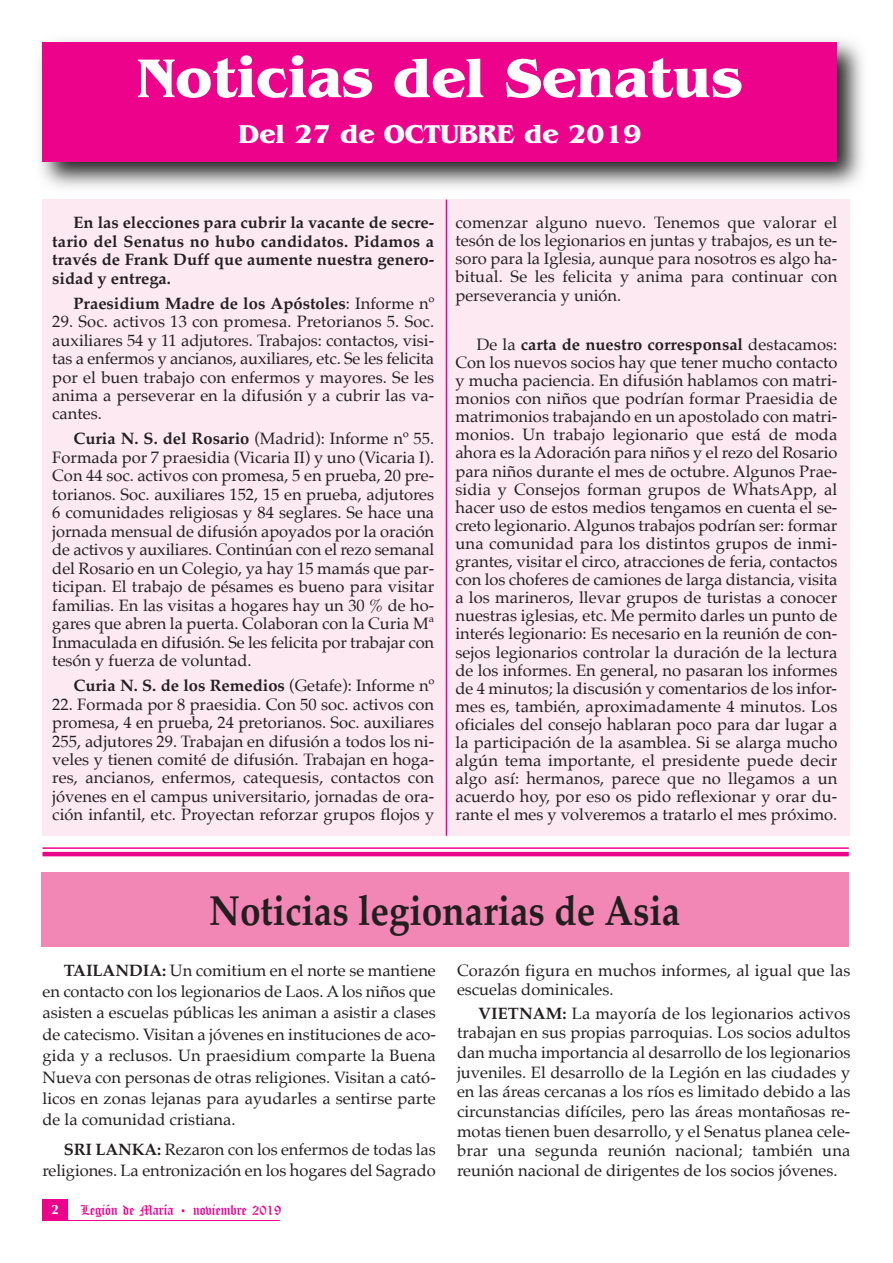
<style>
.page{position:relative;width:893px;height:1263px;background:#fff}
.page>*{position:absolute;margin:0;border:0;box-sizing:border-box;transform-origin:0 0}
.t1{font:700 57px "Benguiat";color:#fff}
.t2{font:700 42px "Palatino";color:#231f20;scale:.88 1}
.t3{font:700 27px "Benguiat";color:#fff}
.t4{font:16.5px/18.1px "Palatino";color:#231f20;text-align:justify}
.t5{font:700 16.5px/18.5px "Palatino";color:#231f20;text-align:justify}
.t6{font:15px "Canterbury";color:#ed028c}
.t7{font:700 13.5px "Optima";color:#fff}
.s1{font-weight:400}
.s2{font-weight:700}
</style>
<div class="page">
<div style="left:43px;top:1199px;width:25px;height:21px;background:#ed028c"></div>
<hr style="left:43px;top:1220px;width:237px;height:1px;background:#ed028c">
<img style="left:40px;top:40px;width:823px;height:148px">
<div style="left:43px;top:43px;width:794px;height:119px;background:#ed028c"></div>
<div style="left:43px;top:200px;width:807px;height:636px;background:#fce9f1"></div>
<hr style="left:446px;top:200px;width:1px;height:636px;background:#ed028c">
<div style="left:41px;top:872px;width:808px;height:74px;background:#f287b6"></div>
<hr style="left:43px;top:847px;width:806px;height:2px;background:#ed028c">
<hr style="left:43px;top:852px;width:806px;height:4px;background:#ed028c">
<h1 class="t1" style="left:137px;top:53px;width:607px">Noticias del Senatus</h1>
<h3 class="t3" style="left:238px;top:122px;width:404px">Del 27 de OCTUBRE de 2019</h3>
<p class="t5" style="left:52px;top:214px;width:383px;text-indent:21px">En las elecciones para cubrir la vacante de secre&shy;tario del Senatus no hubo candidatos. Pidamos a través de Frank Duff que aumente nuestra genero&shy;sidad y entrega.</p>
<p class="t5" style="left:74px;top:295px;width:362px">Praesidium Madre de los Apóstoles<span class="s1">: Informe nº</span></p>
<p class="t4" style="left:52px;top:313px;width:383px">29. Soc. activos 13 con promesa. Pretorianos 5. Soc. auxiliares 54 y 11 adjutores. Trabajos: contactos, visi&shy;tas a enfermos y ancianos, auxiliares, etc. Se les felicita por el buen trabajo con enfermos y mayores. Se les anima a perseverar en la difusión y a cubrir las va&shy;cantes.</p>
<p class="t4" style="left:52px;top:431px;width:383px;text-indent:21px"><span class="s2">Curia N. S. del Rosario</span> (Madrid): Informe nº 55.<br>Formada por 7 praesidia (Vicaria II) y uno (Vicaria I).<br>Con 44 soc. activos con promesa, 5 en prueba, 20 pre&shy;torianos. Soc. auxiliares 152, 15 en prueba, adjutores 6 comunidades religiosas y 84 seglares. Se hace una jornada mensual de difusión apoyados por la oración de activos y auxiliares. Continúan con el rezo semanal del Rosario en un Colegio, ya hay 15 mamás que par&shy;ticipan. El trabajo de pésames es bueno para visitar familias. En las visitas a hogares hay un 30 % de ho&shy;gares que abren la puerta. Colaboran con la Curia Mª Inmaculada en difusión. Se les felicita por trabajar con tesón y fuerza de voluntad.</p>
<p class="t5" style="left:74px;top:677px;width:362px">Curia N. S. de los Remedios <span class="s1">(Getafe): Informe nº</span></p>
<p class="t4" style="left:52px;top:696px;width:383px">22. Formada por 8 praesidia. Con 50 soc. activos con promesa, 4 en prueba, 24 pretorianos. Soc. auxiliares 255, adjutores 29. Trabajan en difusión a todos los ni&shy;veles y tienen comité de difusión. Trabajan en hoga&shy;res, ancianos, enfermos, catequesis, contactos con jóvenes en el campus universitario, jornadas de ora&shy;ción infantil, etc. Proyectan reforzar grupos flojos y</p>
<p class="t4" style="left:455px;top:215px;width:383px">comenzar alguno nuevo. Tenemos que valorar el tesón de los legionarios en juntas y trabajos, es un te&shy;soro para la Iglesia, aunque para nosotros es algo ha&shy;bitual. Se les felicita y anima para continuar con perseverancia y unión.</p>
<p class="t4" style="left:455px;top:336px;width:383px;text-indent:21px">De la <span class="s2">carta de nuestro corresponsal</span> destacamos:<br>Con los nuevos socios hay que tener mucho contacto y mucha paciencia. En difusión hablamos con matri&shy;monios con niños que podrían formar Praesidia de matrimonios trabajando en un apostolado con matri&shy;monios. Un trabajo legionario que está de moda ahora es la Adoración para niños y el rezo del Rosario para niños durante el mes de octubre. Algunos Prae&shy;sidia y Consejos forman grupos de WhatsApp, al hacer uso de estos medios tengamos en cuenta el se&shy;creto legionario. Algunos trabajos podrían ser: formar una comunidad para los distintos grupos de inmi&shy;grantes, visitar el circo, atracciones de feria, contactos con los choferes de camiones de larga distancia, visita a los marineros, llevar grupos de turistas a conocer nuestras iglesias, etc. Me permito darles un punto de interés legionario: Es necesario en la reunión de con&shy;sejos legionarios controlar la duración de la lectura de los informes. En general, no pasaran los informes de 4 minutos; la discusión y comentarios de los infor&shy;mes es, también, aproximadamente 4 minutos. Los oficiales del consejo hablaran poco para dar lugar a la participación de la asamblea. Si se alarga mucho algún tema importante, el presidente puede decir algo así: hermanos, parece que no llegamos a un acuerdo hoy, por eso os pido reflexionar y orar du&shy;rante el mes y volveremos a tratarlo el mes próximo.</p>
<h2 class="t2" style="left:209px;top:890px;width:537px">Noticias legionarias de Asia</h2>
<p class="t4" style="left:42px;top:960px;width:395px;line-height:21.3px;text-indent:21px"><span class="s2">TAILANDIA:</span> Un comitium en el norte se mantiene en contacto con los legionarios de Laos. A los niños que asisten a escuelas públicas les animan a asistir a clases de catecismo. Visitan a jóvenes en instituciones de aco&shy;gida y a reclusos. Un praesidium comparte la Buena Nueva con personas de otras religiones. Visitan a cató&shy;licos en zonas lejanas para ayudarles a sentirse parte de la comunidad cristiana.</p>
<p class="t4" style="left:42px;top:1140px;width:395px;line-height:21.3px;text-align:right"><span class="s2">SRI LANKA:</span> Rezaron con los enfermos de todas las religiones. La entronización en los hogares del Sagrado</p>
<p class="t4" style="left:457px;top:961px;width:395px;line-height:19.6px">Corazón figura en muchos informes, al igual que las escuelas dominicales.</p>
<p class="t4" style="left:457px;top:1004px;width:395px;line-height:19.6px;text-indent:21px"><span class="s2">VIETNAM:</span> La mayoría de los legionarios activos trabajan en sus propias parroquias. Los socios adultos dan mucha importancia al desarrollo de los legionarios juveniles. El desarrollo de la Legión en las ciudades y en las áreas cercanas a los ríos es limitado debido a las circunstancias difíciles, pero las áreas montañosas re&shy;motas tienen buen desarrollo, y el Senatus planea cele&shy;brar una segunda reunión nacional; también una reunión nacional de dirigentes de los socios jóvenes.</p>
<p class="t7" style="left:52px;top:1202px;width:9px">2</p>
<p class="t6" style="left:81px;top:1201px;width:202px">Legión de María • noviembre 2019</p>
</div>
